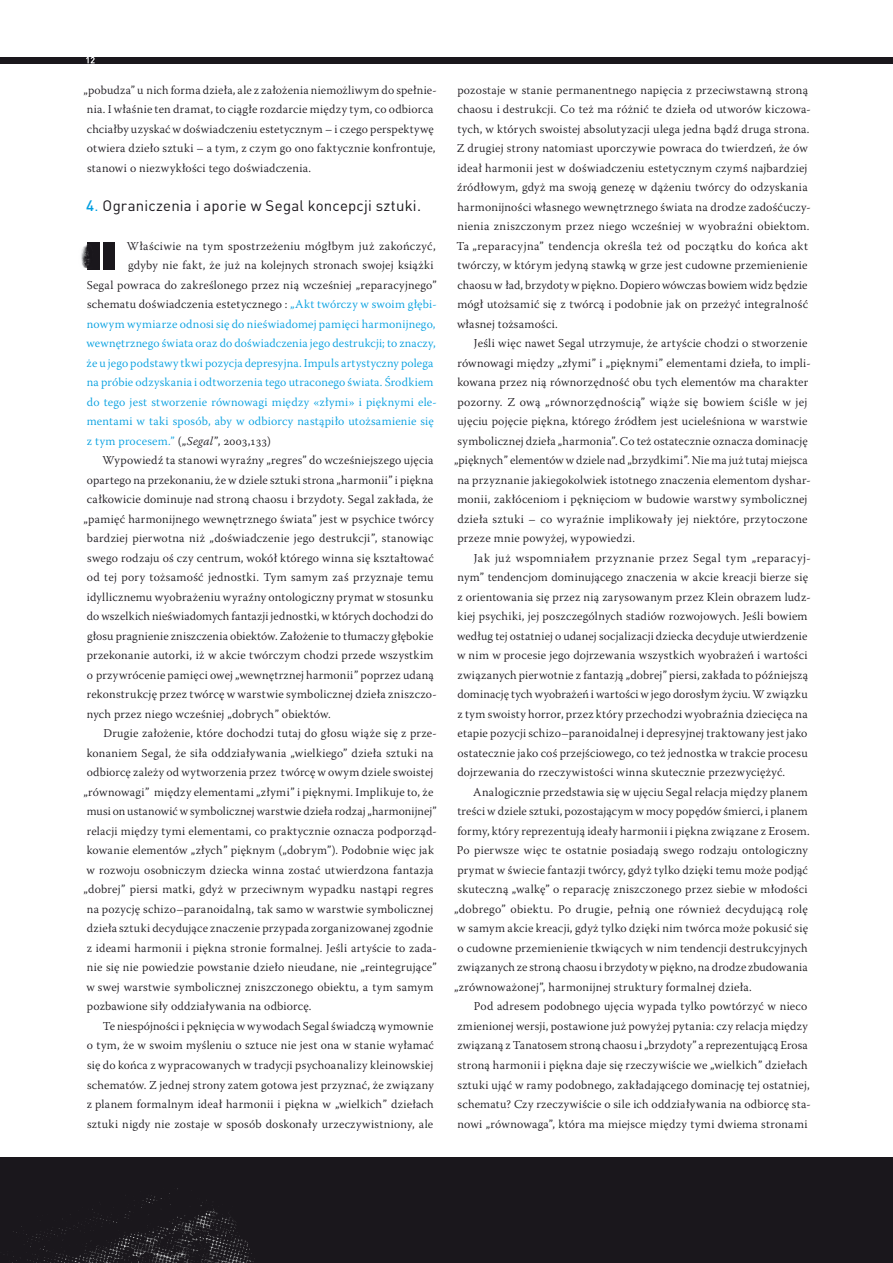
<style>
.page{position:relative;width:893px;height:1263px;background:#fff}
.page>*{position:absolute;margin:0;border:0;box-sizing:border-box;transform-origin:0 0}
.t1{font:15px "DIN Pro";letter-spacing:.01em;color:#1a171c}
.t2{font:300 12px/19.5px "Warnock Pro";letter-spacing:.02em;color:#1a171c}
.t3{font:300 12px "Warnock Pro";letter-spacing:.015em;color:#009ee0}
.s1{font-weight:500;color:#009ee0}
.s2{color:#009ee0}
.s3{color:#1a171c}
.s4{font-style:italic;color:#1a171c}
</style>
<div class="page">
<div style="left:87px;top:242px;width:28px;height:27px;background:#1a171c"></div>
<hr style="left:100px;top:241px;width:2px;height:29px;background:#fff">
<div style="left:0;top:57px;width:893px;height:6px;background:#1a171c"></div>
<svg style="left:86px;top:57px;width:9px;height:6px"></svg>
<div style="left:0;top:1157px;width:893px;height:106px;background:#1a171c"></div>
<img style="left:81px;top:244px;width:16px;height:26px">
<svg style="left:12px;top:1188px;width:243px;height:75px"></svg>
<p class="t2" style="left:84px;top:80px;width:355px">„pobudza” u nich forma dzieła, ale z założenia niemożliwym do spełnie&shy;nia. I właśnie ten dramat, to ciągłe rozdarcie między tym, co odbiorca chciałby uzyskać w doświadczeniu estetycznym – i czego perspektywę otwiera dzieło sztuki – a tym, z czym go ono faktycznie konfrontuje, stanowi o niezwykłości tego doświadczenia.</p>
<p class="t1" style="left:86px;top:195px;width:336px"><span class="s1">4</span><span class="s2">.</span> Ograniczenia i aporie w Segal koncepcji sztuki.</p>
<p class="t2" style="left:127px;top:236px;width:310px">Właściwie na tym spostrzeżeniu mógłbym już zakończyć,</p>
<p class="t2" style="left:128px;top:255px;width:307px">gdyby nie fakt, że już na kolejnych stronach swojej książki</p>
<p class="t2" style="left:87px;top:275px;width:352px">Segal powraca do zakreślonego przez nią wcześniej „reparacyjnego”</p>
<p class="t2" style="left:87px;top:294px;width:351px">schematu doświadczenia estetycznego : <span class="s2">„Akt twórczy w swoim głębi-</span></p>
<p class="t3" style="left:87px;top:317px;width:350px">nowym wymiarze odnosi się do nieświadomej pamięci harmonijnego,</p>
<p class="t3" style="left:86px;top:336px;width:351px">wewnętrznego świata oraz do doświadczenia jego destrukcji; to znaczy,</p>
<p class="t3" style="left:87px;top:356px;width:348px">że u jego podstawy tkwi pozycja depresyjna. Impuls artystyczny polega</p>
<p class="t3" style="left:87px;top:375px;width:348px">na próbie odzyskania i odtworzenia tego utraconego świata. Środkiem</p>
<p class="t3" style="left:87px;top:395px;width:351px">do tego jest stworzenie równowagi między «złymi» i pięknymi ele-</p>
<p class="t3" style="left:87px;top:414px;width:349px">mentami w taki sposób, aby w odbiorcy nastąpiło utożsamienie się</p>
<p class="t3" style="left:87px;top:434px;width:186px">z tym procesem.” <span class="s3">(„</span><span class="s4">Segal</span><span class="s3">”, 2003,133)</span></p>
<p class="t2" style="left:103px;top:450px;width:332px">Wypowiedź ta stanowi wyraźny „regres” do wcześniejszego ujęcia</p>
<p class="t2" style="left:87px;top:470px;width:348px">opartego na przekonaniu, że w dziele sztuki strona „harmonii” i piękna</p>
<p class="t2" style="left:87px;top:489px;width:348px">całkowicie dominuje nad stroną chaosu i brzydoty. Segal zakłada, że</p>
<p class="t2" style="left:84px;top:509px;width:352px">„pamięć harmonijnego wewnętrznego świata” jest w psychice twórcy</p>
<p class="t2" style="left:87px;top:528px;width:348px">bardziej pierwotna niż „doświadczenie jego destrukcji”, stanowiąc</p>
<p class="t2" style="left:87px;top:548px;width:348px">swego rodzaju oś czy centrum, wokół którego winna się kształtować</p>
<p class="t2" style="left:87px;top:567px;width:348px">od tej pory tożsamość jednostki. Tym samym zaś przyznaje temu</p>
<p class="t2" style="left:87px;top:587px;width:348px">idyllicznemu wyobrażeniu wyraźny ontologiczny prymat w stosunku</p>
<p class="t2" style="left:87px;top:606px;width:348px">do wszelkich nieświadomych fantazji jednostki, w których dochodzi do</p>
<p class="t2" style="left:87px;top:626px;width:348px">głosu pragnienie zniszczenia obiektów. Założenie to tłumaczy głębokie</p>
<p class="t2" style="left:87px;top:645px;width:348px">przekonanie autorki, iż w akcie twórczym chodzi przede wszystkim</p>
<p class="t2" style="left:87px;top:665px;width:349px">o przywrócenie pamięci owej „wewnętrznej harmonii” poprzez udaną</p>
<p class="t2" style="left:87px;top:684px;width:351px">rekonstrukcję przez twórcę w warstwie symbolicznej dzieła zniszczo-</p>
<p class="t2" style="left:87px;top:704px;width:246px">nych przez niego wcześniej „dobrych” obiektów.</p>
<p class="t2" style="left:103px;top:723px;width:335px">Drugie założenie, które dochodzi tutaj do głosu wiąże się z prze-</p>
<p class="t2" style="left:87px;top:743px;width:348px">konaniem Segal, że siła oddziaływania „wielkiego” dzieła sztuki na</p>
<p class="t2" style="left:87px;top:762px;width:348px">odbiorcę zależy od wytworzenia przez twórcę w owym dziele swoistej</p>
<p class="t2" style="left:84px;top:782px;width:351px">„równowagi” między elementami „złymi” i pięknymi. Implikuje to, że</p>
<p class="t2" style="left:87px;top:801px;width:351px">musi on ustanowić w symbolicznej warstwie dzieła rodzaj „harmonijnej”</p>
<p class="t2" style="left:87px;top:821px;width:351px">relacji między tymi elementami, co praktycznie oznacza podporząd-</p>
<p class="t2" style="left:87px;top:840px;width:349px">kowanie elementów „złych” pięknym („dobrym”). Podobnie więc jak</p>
<p class="t2" style="left:86px;top:860px;width:349px">w rozwoju osobniczym dziecka winna zostać utwierdzona fantazja</p>
<p class="t2" style="left:84px;top:879px;width:351px">„dobrej” piersi matki, gdyż w przeciwnym wypadku nastąpi regres</p>
<p class="t2" style="left:87px;top:899px;width:348px">na pozycję schizo–paranoidalną, tak samo w warstwie symbolicznej</p>
<p class="t2" style="left:87px;top:918px;width:348px">dzieła sztuki decydujące znaczenie przypada zorganizowanej zgodnie</p>
<p class="t2" style="left:87px;top:938px;width:351px">z ideami harmonii i piękna stronie formalnej. Jeśli artyście to zada-</p>
<p class="t2" style="left:87px;top:957px;width:351px">nie się nie powiedzie powstanie dzieło nieudane, nie „reintegrujące”</p>
<p class="t2" style="left:86px;top:977px;width:348px">w swej warstwie symbolicznej zniszczonego obiektu, a tym samym</p>
<p class="t2" style="left:87px;top:996px;width:226px">pozbawione siły oddziaływania na odbiorcę.</p>
<p class="t2" style="left:103px;top:1016px;width:332px">Te niespójności i pęknięcia w wywodach Segal świadczą wymownie</p>
<p class="t2" style="left:87px;top:1035px;width:349px">o tym, że w swoim myśleniu o sztuce nie jest ona w stanie wyłamać</p>
<p class="t2" style="left:87px;top:1055px;width:348px">się do końca z wypracowanych w tradycji psychoanalizy kleinowskiej</p>
<p class="t2" style="left:87px;top:1074px;width:348px">schematów. Z jednej strony zatem gotowa jest przyznać, że związany</p>
<p class="t2" style="left:87px;top:1094px;width:348px">z planem formalnym ideał harmonii i piękna w „wielkich” dziełach</p>
<p class="t2" style="left:87px;top:1113px;width:348px">sztuki nigdy nie zostaje w sposób doskonały urzeczywistniony, ale</p>
<p class="t2" style="left:456px;top:80px;width:356px">pozostaje w stanie permanentnego napięcia z przeciwstawną stroną chaosu i destrukcji. Co też ma różnić te dzieła od utworów kiczowa&shy;tych, w których swoistej absolutyzacji ulega jedna bądź druga strona.<br>Z drugiej strony natomiast uporczywie powraca do twierdzeń, że ów ideał harmonii jest w doświadczeniu estetycznym czymś najbardziej źródłowym, gdyż ma swoją genezę w dążeniu twórcy do odzyskania harmonijności własnego wewnętrznego świata na drodze zadośćuczy&shy;nienia zniszczonym przez niego wcześniej w wyobraźni obiektom.<br>Ta „reparacyjna” tendencja określa też od początku do końca akt twórczy, w którym jedyną stawką w grze jest cudowne przemienienie chaosu w ład, brzydoty w piękno. Dopiero wówczas bowiem widz będzie mógł utożsamić się z twórcą i podobnie jak on przeżyć integralność własnej tożsamości.</p>
<p class="t2" style="left:454px;top:333px;width:358px;text-indent:20px">Jeśli więc nawet Segal utrzymuje, że artyście chodzi o stworzenie równowagi między „złymi” i „pięknymi” elementami dzieła, to impli&shy;kowana przez nią równorzędność obu tych elementów ma charakter pozorny. Z ową „równorzędnością” wiąże się bowiem ściśle w jej ujęciu pojęcie piękna, którego źródłem jest ucieleśniona w warstwie symbolicznej dzieła „harmonia”. Co też ostatecznie oznacza dominację „pięknych” elementów w dziele nad „brzydkimi”. Nie ma już tutaj miejsca na przyznanie jakiegokolwiek istotnego znaczenia elementom dyshar&shy;monii, zakłóceniom i pęknięciom w budowie warstwy symbolicznej dzieła sztuki – co wyraźnie implikowały jej niektóre, przytoczone przeze mnie powyżej, wypowiedzi.</p>
<p class="t2" style="left:457px;top:548px;width:355px;text-indent:17px">Jak już wspomniałem przyznanie przez Segal tym „reparacyj&shy;nym” tendencjom dominującego znaczenia w akcie kreacji bierze się z orientowania się przez nią zarysowanym przez Klein obrazem ludz&shy;kiej psychiki, jej poszczególnych stadiów rozwojowych. Jeśli bowiem według tej ostatniej o udanej socjalizacji dziecka decyduje utwierdzenie w nim w procesie jego dojrzewania wszystkich wyobrażeń i wartości związanych pierwotnie z fantazją „dobrej” piersi, zakłada to późniejszą dominację tych wyobrażeń i wartości w jego dorosłym życiu. W związku z tym swoisty horror, przez który przechodzi wyobraźnia dziecięca na etapie pozycji schizo–paranoidalnej i depresyjnej traktowany jest jako ostatecznie jako coś przejściowego, co też jednostka w trakcie procesu dojrzewania do rzeczywistości winna skutecznie przezwyciężyć.</p>
<p class="t2" style="left:454px;top:782px;width:357px;text-indent:19px">Analogicznie przedstawia się w ujęciu Segal relacja między planem treści w dziele sztuki, pozostającym w mocy popędów śmierci, i planem formy, który reprezentują ideały harmonii i piękna związane z Erosem.<br>Po pierwsze więc te ostatnie posiadają swego rodzaju ontologiczny prymat w świecie fantazji twórcy, gdyż tylko dzięki temu może podjąć skuteczną „walkę” o reparację zniszczonego przez siebie w młodości „dobrego” obiektu. Po drugie, pełnią one również decydującą rolę w samym akcie kreacji, gdyż tylko dzięki nim twórca może pokusić się o cudowne przemienienie tkwiących w nim tendencji destrukcyjnych związanych ze stroną chaosu i brzydoty w piękno, na drodze zbudowania „zrównoważonej”, harmonijnej struktury formalnej dzieła.</p>
<p class="t2" style="left:457px;top:996px;width:355px;text-indent:17px">Pod adresem podobnego ujęcia wypada tylko powtórzyć w nieco zmienionej wersji, postawione już powyżej pytania: czy relacja między związaną z Tanatosem stroną chaosu i „brzydoty” a reprezentującą Erosa stroną harmonii i piękna daje się rzeczywiście we „wielkich” dziełach sztuki ująć w ramy podobnego, zakładającego dominację tej ostatniej, schematu? Czy rzeczywiście o sile ich oddziaływania na odbiorcę sta&shy;nowi „równowaga”, która ma miejsce między tymi dwiema stronami</p>
</div>
